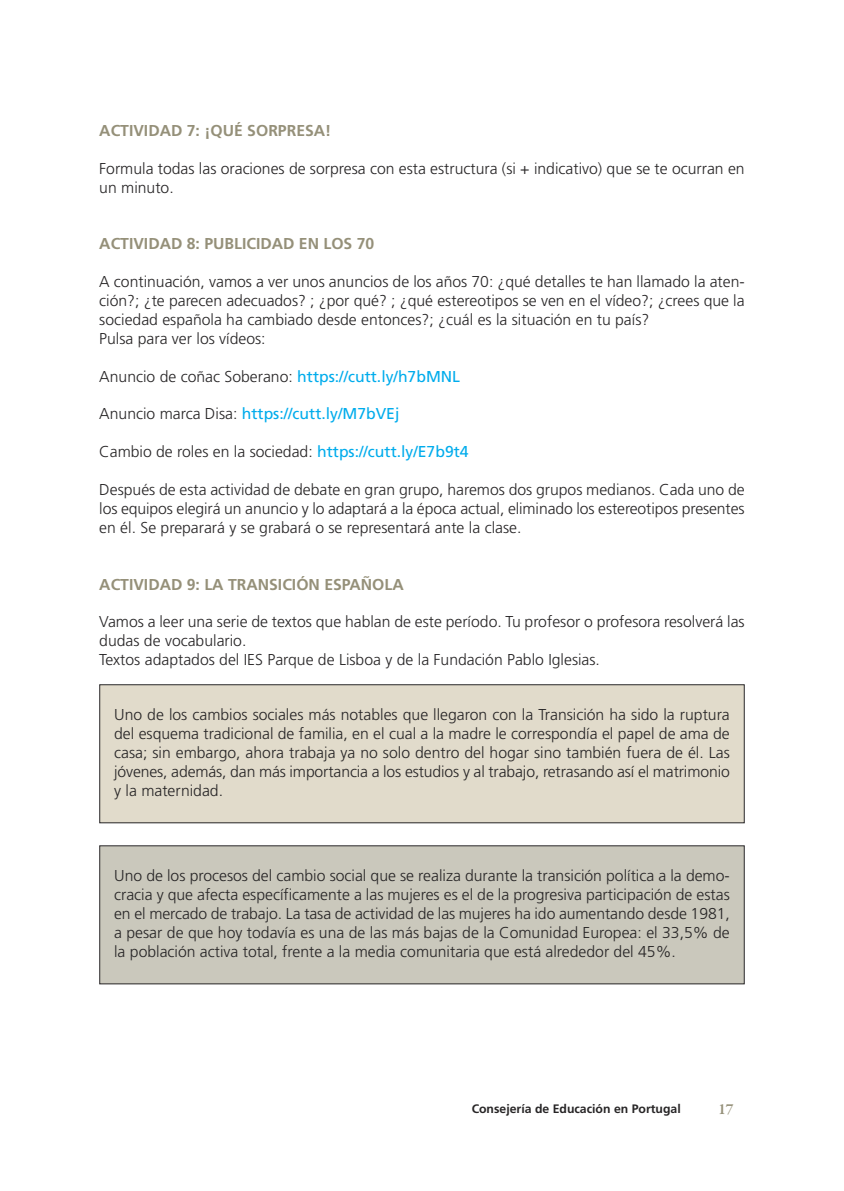
<style>
.page{position:relative;width:844px;height:1191px;background:#fff}
.page>*{position:absolute;margin:0;border:0;box-sizing:border-box;transform-origin:0 0}
.t1{font:300 15.75px/18.9px "Frutiger";color:#272526}
.t2{font:700 15.75px "Frutiger";color:#959079}
.t3{font:15.75px "Frutiger";color:#00acec}
.t4{font:600 15.75px "Garamond Premr Pro";color:#959079}
.t5{font:700 12.25px "Frutiger";color:#272526}
.s1{font-weight:400;color:#00acec}
.s2{font-weight:300;color:#272526}
</style>
<div class="page">
<div style="left:100px;top:685px;width:643px;height:137px;background:#e1dbcb"></div>
<div style="left:99px;top:684px;width:645px;height:139px;border:1px solid #272526"></div>
<div style="left:100px;top:846px;width:643px;height:137px;background:#cac8bc"></div>
<p class="t2" style="left:99px;top:124px;width:233px">ACTIVIDAD 7: ¡QUÉ SORPRESA!</p>
<p class="t1" style="left:99px;top:160px;width:646px">Formula todas las oraciones de sorpresa con esta estructura (si + indicativo) que se te ocurran en un minuto.</p>
<p class="t2" style="left:99px;top:237px;width:276px">ACTIVIDAD 8: PUBLICIDAD EN LOS 70</p>
<p class="t1" style="left:99px;top:273px;width:646px">A continuación, vamos a ver unos anuncios de los años 70: ¿qué detalles te han llamado la aten&shy;ción?; ¿te parecen adecuados? ; ¿por qué? ; ¿qué estereotipos se ven en el vídeo?; ¿crees que la sociedad española ha cambiado desde entonces?; ¿cuál es la situación en tu país?<br>Pulsa para ver los vídeos:</p>
<p class="t1" style="left:99px;top:368px;width:362px">Anuncio de coñac Soberano: <span class="s1">https://cutt.ly/h7bMNL</span></p>
<p class="t3" style="left:99px;top:408px;width:301px"><span class="s2">Anuncio marca Disa:</span> https://cutt.ly/M7bVEj</p>
<p class="t1" style="left:99px;top:443px;width:371px">Cambio de roles en la sociedad: <span class="s1">https://cutt.ly/E7b9t4</span></p>
<p class="t1" style="left:99px;top:481px;width:646px;text-align:justify">Después de esta actividad de debate en gran grupo, haremos dos grupos medianos. Cada uno de los equipos elegirá un anuncio y lo adaptará a la época actual, eliminado los estereotipos presentes en él. Se preparará y se grabará o se representará ante la clase.</p>
<p class="t2" style="left:99px;top:578px;width:306px">ACTIVIDAD 9: LA TRANSICIÓN ESPAÑOLA</p>
<p class="t1" style="left:99px;top:614px;width:646px">Vamos a leer una serie de textos que hablan de este período. Tu profesor o profesora resolverá las dudas de vocabulario.<br>Textos adaptados del IES Parque de Lisboa y de la Fundación Pablo Iglesias.</p>
<p class="t1" style="left:114px;top:706px;width:617px;text-align:justify">Uno de los cambios sociales más notables que llegaron con la Transición ha sido la ruptura del esquema tradicional de familia, en el cual a la madre le correspondía el papel de ama de casa; sin embargo, ahora trabaja ya no solo dentro del hogar sino también fuera de él. Las jóvenes, además, dan más importancia a los estudios y al trabajo, retrasando así el matrimonio y la maternidad.</p>
<p class="t1" style="left:114px;top:867px;width:617px;text-align:justify">Uno de los procesos del cambio social que se realiza durante la transición política a la demo&shy;cracia y que afecta específicamente a las mujeres es el de la progresiva participación de estas en el mercado de trabajo. La tasa de actividad de las mujeres ha ido aumentando desde 1981, a pesar de que hoy todavía es una de las más bajas de la Comunidad Europea: el 33,5% de la población activa total, frente a la media comunitaria que está alrededor del 45%.</p>
<p class="t5" style="left:471px;top:1104px;width:210px">Consejería de Educación en Portugal</p>
<p class="t4" style="left:717px;top:1102px;width:17px">17</p>
</div>
